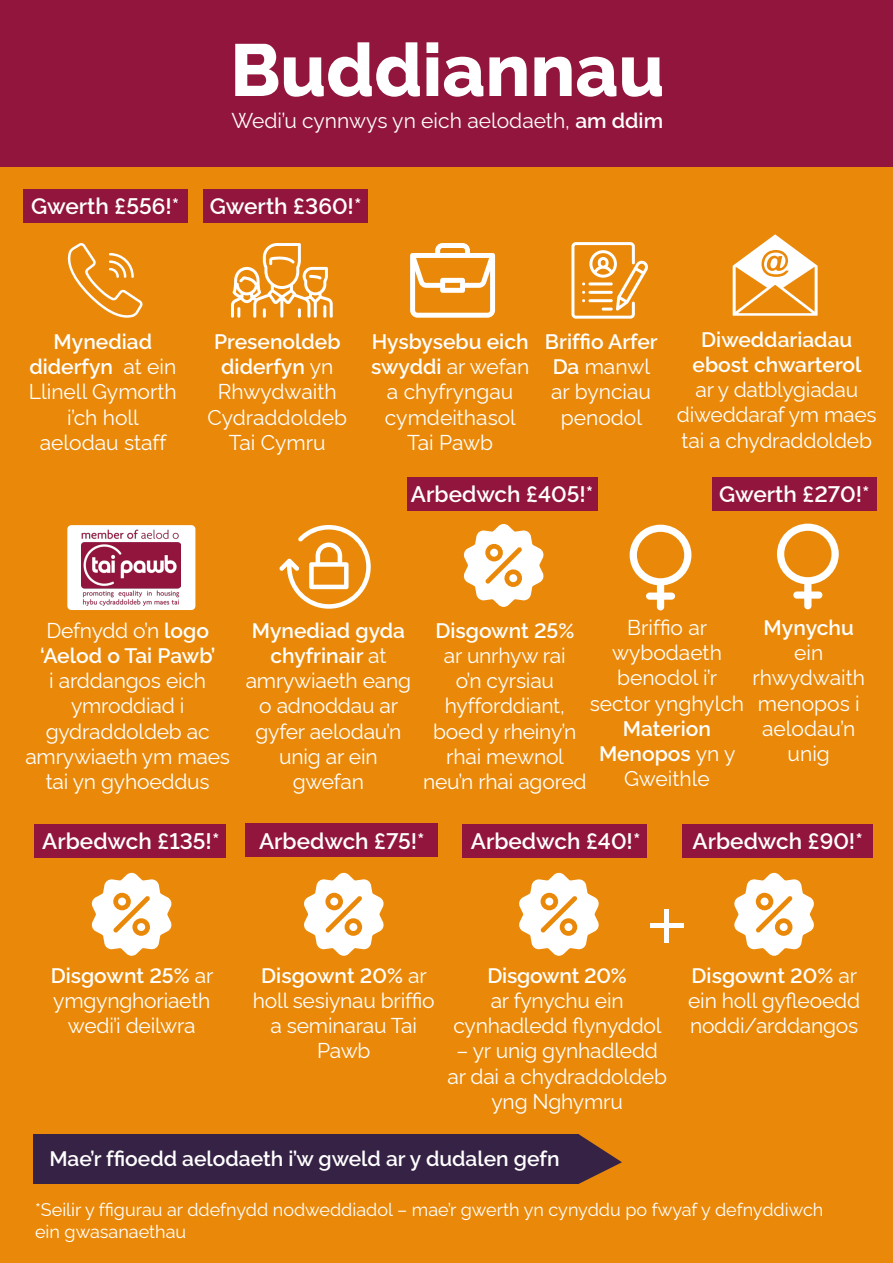
<style>
.page{position:relative;width:893px;height:1263px;background:#fff}
.page>*{position:absolute;margin:0;border:0;box-sizing:border-box;transform-origin:0 0}
.t1{font:800 73.5px "Rawline";color:#fff}
.t2{font:600 22.5px "Rawline";color:#fff}
.t3{font:21px/25.2px "Rawline";letter-spacing:-.01em;color:#fff;text-align:center}
.t4{font:600 21px/25.2px "Rawline";color:#fff;text-align:center}
.t5{font:18px/21.6px "Rawline";color:#fff}
.s1{font-weight:600}
.s2{font-weight:400}
</style>
<div class="page">
<div style="left:0;top:145px;width:893px;height:1118px;background:#ea8909"></div>
<svg style="left:734px;top:872px;width:80px;height:84px"></svg>
<div style="left:780px;top:923px;width:8px;height:8px;background:#fff;border-radius:50%"></div>
<div style="left:761px;top:897px;width:7px;height:8px;background:#fff;border-radius:50%"></div>
<svg style="left:463px;top:524px;width:81px;height:83px"></svg>
<div style="left:509px;top:574px;width:8px;height:8px;background:#fff;border-radius:50%"></div>
<div style="left:490px;top:549px;width:8px;height:8px;background:#fff;border-radius:50%"></div>
<div style="left:0;top:0;width:893px;height:167px;background:#92153d"></div>
<div style="left:664px;top:909px;width:5px;height:33px;background:#fff"></div>
<div style="left:650px;top:923px;width:34px;height:5px;background:#fff"></div>
<svg style="left:519px;top:872px;width:80px;height:84px"></svg>
<div style="left:564px;top:923px;width:8px;height:8px;background:#fff;border-radius:50%"></div>
<div style="left:545px;top:897px;width:8px;height:8px;background:#fff;border-radius:50%"></div>
<svg style="left:304px;top:872px;width:80px;height:84px"></svg>
<div style="left:349px;top:923px;width:8px;height:8px;background:#fff;border-radius:50%"></div>
<div style="left:330px;top:897px;width:8px;height:8px;background:#fff;border-radius:50%"></div>
<svg style="left:91px;top:872px;width:81px;height:84px"></svg>
<div style="left:137px;top:923px;width:8px;height:8px;background:#fff;border-radius:50%"></div>
<div style="left:118px;top:897px;width:8px;height:8px;background:#fff;border-radius:50%"></div>
<svg style="left:280px;top:525px;width:91px;height:83px"></svg>
<div style="left:23px;top:189px;width:165px;height:34px;background:#92153d"></div>
<div style="left:712px;top:477px;width:165px;height:34px;background:#92153d"></div>
<div style="left:407px;top:477px;width:190px;height:34px;background:#92153d"></div>
<div style="left:245px;top:824px;width:192px;height:33px;background:#92153d"></div>
<div style="left:35px;top:824px;width:191px;height:33px;background:#92153d"></div>
<div style="left:462px;top:824px;width:185px;height:33px;background:#92153d"></div>
<div style="left:682px;top:824px;width:190px;height:33px;background:#92153d"></div>
<div style="left:203px;top:189px;width:165px;height:34px;background:#92153d"></div>
<div style="left:33px;top:1134px;width:546px;height:50px;background:#352245"></div>
<svg style="left:579px;top:1134px;width:43px;height:50px"></svg>
<div style="left:67px;top:525px;width:128px;height:85px;background:#fff;border-radius:4px"></div>
<img style="left:81px;top:529px;width:99px;height:77px">
<svg style="left:571px;top:242px;width:77px;height:77px"></svg>
<svg style="left:67px;top:243px;width:76px;height:75px"></svg>
<svg style="left:231px;top:243px;width:102px;height:75px"></svg>
<svg style="left:410px;top:243px;width:85px;height:75px"></svg>
<svg style="left:733px;top:234px;width:85px;height:82px"></svg>
<svg style="left:630px;top:525px;width:61px;height:85px"></svg>
<svg style="left:777px;top:524px;width:62px;height:85px"></svg>
<p class="t2" style="left:31px;top:188px;width:150px">Gwerth £556!*</p>
<h1 class="t1" style="left:230px;top:13px;width:436px">Buddiannau</h1>
<p class="t3" style="left:232px;top:105px;width:433px">Wedi’u cynnwys yn eich aelodaeth, <span class="s1">am ddim</span></p>
<p class="t2" style="left:210px;top:188px;width:153px">Gwerth £360!*</p>
<p class="t3" style="left:29px;top:327px;width:149px"><span class="s1">Mynediad diderfyn</span> at ein<br>Llinell Gymorth i’ch holl aelodau staff</p>
<p class="t3" style="left:207px;top:327px;width:141px"><span class="s1">Presenoldeb diderfyn</span> yn<br>Rhwydwaith<br>Cydraddoldeb<br>Tai Cymru</p>
<p class="t4" style="left:693px;top:325px;width:171px">Diweddariadau ebost chwarterol</p>
<p class="t3" style="left:545px;top:327px;width:114px"><span class="s1">Briffio Arfer<br>Da</span> manwl ar bynciau penodol</p>
<p class="t3" style="left:371px;top:327px;width:160px"><span class="s1">Hysbysebu eich swyddi</span> ar wefan a chyfryngau cymdeithasol<br>Tai Pawb</p>
<p class="t3" style="left:677px;top:375px;width:201px">ar y datblygiadau diweddaraf ym maes tai a chydraddoldeb</p>
<p class="t2" style="left:411px;top:476px;width:184px">Arbedwch £405!*</p>
<p class="t2" style="left:719px;top:476px;width:152px">Gwerth £270!*</p>
<p class="t4" style="left:40px;top:616px;width:177px"><span class="s2">Defnydd o’n</span> logo ‘Aelod o Tai Pawb’</p>
<p class="t3" style="left:25px;top:666px;width:206px">i arddangos eich ymroddiad i gydraddoldeb ac amrywiaeth ym maes tai yn gyhoeddus</p>
<p class="t3" style="left:246px;top:616px;width:167px"><span class="s1">Mynediad gyda chyfrinair</span> at amrywiaeth eang o adnoddau ar gyfer aelodau’n unig ar ein gwefan</p>
<p class="t3" style="left:590px;top:613px;width:156px">Briffio ar wybodaeth benodol i’r sector ynghylch</p>
<p class="t4" style="left:599px;top:714px;width:138px">Materion<br>Menopos <span class="s2">yn y<br>Gweithle</span></p>
<p class="t4" style="left:435px;top:616px;width:140px">Disgownt 25%</p>
<p class="t3" style="left:423px;top:641px;width:165px">ar unrhyw rai<br>o’n cyrsiau hyfforddiant, boed y rheiny’n rhai mewnol neu’n rhai agored</p>
<p class="t4" style="left:764px;top:613px;width:92px">Mynychu</p>
<p class="t3" style="left:752px;top:638px;width:114px">ein rhwydwaith menopos i aelodau’n unig</p>
<p class="t2" style="left:42px;top:823px;width:179px">Arbedwch £135!*</p>
<p class="t2" style="left:259px;top:823px;width:167px">Arbedwch £75!*</p>
<p class="t2" style="left:471px;top:823px;width:171px">Arbedwch £40!*</p>
<p class="t2" style="left:693px;top:823px;width:172px">Arbedwch £90!*</p>
<p class="t3" style="left:51px;top:961px;width:164px"><span class="s1">Disgownt 25%</span> ar ymgynghoriaeth wedi’i deilwra</p>
<p class="t3" style="left:253px;top:961px;width:183px"><span class="s1">Disgownt 20%</span> ar holl sesiynau briffio a seminarau Tai<br>Pawb</p>
<p class="t4" style="left:487px;top:961px;width:141px">Disgownt 20%</p>
<p class="t3" style="left:453px;top:986px;width:210px">ar fynychu ein cynhadledd flynyddol</p>
<p class="t3" style="left:447px;top:1036px;width:221px">– yr unig gynhadledd ar dai a chydraddoldeb yng Nghymru</p>
<p class="t3" style="left:688px;top:961px;width:173px;text-align:left"><span class="s1">Disgownt 20%</span> ar ein holl gyfleoedd noddi/arddangos</p>
<p class="t4" style="left:49px;top:1143px;width:512px">Mae’r ffioedd aelodaeth i’w gweld ar y dudalen gefn</p>
<p class="t5" style="left:35px;top:1197px;width:790px">*Seilir y ffigurau ar ddefnydd nodweddiadol – mae’r gwerth yn cynyddu po fwyaf y defnyddiwch ein gwasanaethau</p>
</div>
